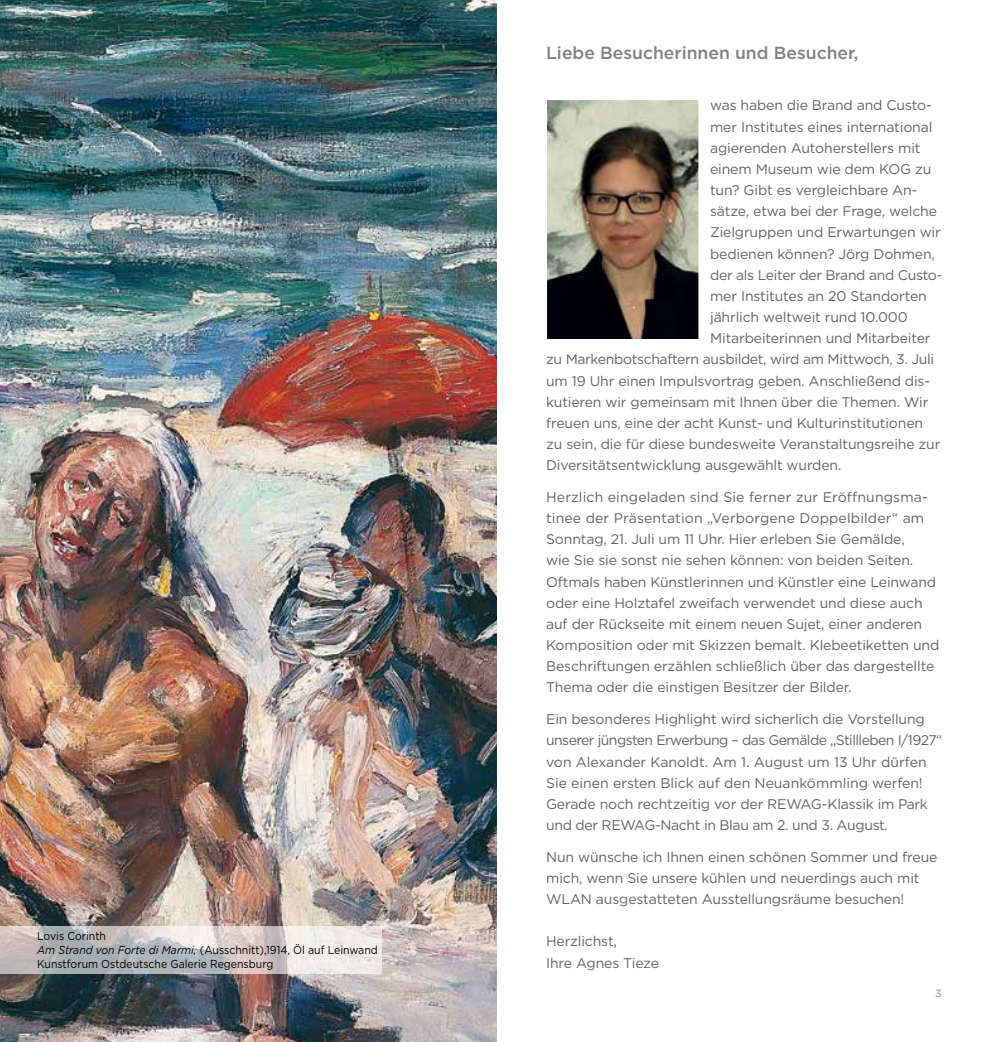
<style>
.page{position:relative;width:993px;height:1042px;background:#fff}
.page>*{position:absolute;margin:0;border:0;box-sizing:border-box;transform-origin:0 0}
.t1{font:500 17.5px "Gotham";color:#808285}
.t2{font:14px/21.2px "Gotham";letter-spacing:-.01em;color:#636466}
.t3{font:11.55px/14px "Gotham";color:#000;scale:.91 1}
.t4{font:10.5px "Gotham";color:#808285}
.s1{font-style:italic}
</style>
<div class="page">
<img style="left:0;top:0;width:496px;height:1042px">
<svg style="left:0;top:927px;width:381px;height:47px;background:#cdcac9"></svg>
<img style="left:548px;top:101px;width:149px;height:237px">
<div style="left:545px;top:98px;width:155px;height:243px;border:2px solid #fff"></div>
<p class="t3" style="left:37px;top:928px;width:375px">Lovis Corinth<br><span class="s1">Am Strand von Forte di Marmi,</span> (Ausschnitt),1914, Öl auf Leinwand<br>Kunstforum Ostdeutsche Galerie Regensburg</p>
<p class="t1" style="left:546px;top:42px;width:314px">Liebe Besucherinnen und Besucher,</p>
<p class="t2" style="left:709px;top:95px;width:223px">was haben die Brand and Custo-</p>
<p class="t2" style="left:709px;top:116px;width:224px">mer Institutes eines international</p>
<p class="t2" style="left:709px;top:137px;width:212px">agierenden Autoherstellers mit</p>
<p class="t2" style="left:709px;top:158px;width:223px">einem Museum wie dem KOG zu</p>
<p class="t2" style="left:709px;top:179px;width:209px">tun? Gibt es vergleichbare An-</p>
<p class="t2" style="left:709px;top:201px;width:228px">sätze, etwa bei der Frage, welche</p>
<p class="t2" style="left:709px;top:222px;width:232px">Zielgruppen und Erwartungen wir</p>
<p class="t2" style="left:709px;top:243px;width:226px">bedienen können? Jörg Dohmen,</p>
<p class="t2" style="left:709px;top:264px;width:233px">der als Leiter der Brand and Custo-</p>
<p class="t2" style="left:709px;top:285px;width:218px">mer Institutes an 20 Standorten</p>
<p class="t2" style="left:709px;top:306px;width:199px">jährlich weltweit rund 10.000</p>
<p class="t2" style="left:709px;top:327px;width:222px">Mitarbeiterinnen und Mitarbeiter</p>
<p class="t2" style="left:546px;top:349px;width:389px">zu Markenbotschaftern ausbildet, wird am Mittwoch, 3. Juli</p>
<p class="t2" style="left:546px;top:370px;width:385px">um 19 Uhr einen Impulsvortrag geben. Anschließend dis-</p>
<p class="t2" style="left:546px;top:391px;width:384px">kutieren wir gemeinsam mit Ihnen über die Themen. Wir</p>
<p class="t2" style="left:546px;top:412px;width:378px">freuen uns, eine der acht Kunst- und Kulturinstitutionen</p>
<p class="t2" style="left:546px;top:433px;width:395px">zu sein, die für diese bundesweite Veranstaltungsreihe zur</p>
<p class="t2" style="left:546px;top:454px;width:297px">Diversitätsentwicklung ausgewählt wurden.</p>
<p class="t2" style="left:546px;top:486px;width:394px">Herzlich eingeladen sind Sie ferner zur Eröffnungsma&shy;tinee der Präsentation „Verborgene Doppelbilder“ am Sonntag, 21. Juli um 11 Uhr. Hier erleben Sie Gemälde,<br>wie Sie sie sonst nie sehen können: von beiden Seiten.<br>Oftmals haben Künstlerinnen und Künstler eine Leinwand oder eine Holztafel zweifach verwendet und diese auch auf der Rückseite mit einem neuen Sujet, einer anderen Komposition oder mit Skizzen bemalt. Klebeetiketten und Beschriftungen erzählen schließlich über das dargestellte Thema oder die einstigen Besitzer der Bilder.</p>
<p class="t2" style="left:546px;top:708px;width:397px">Ein besonderes Highlight wird sicherlich die Vorstellung unserer jüngsten Erwerbung – das Gemälde „Stillleben I/1927“ von Alexander Kanoldt. Am 1. August um 13 Uhr dürfen Sie einen ersten Blick auf den Neuankömmling werfen!<br>Gerade noch rechtzeitig vor der REWAG-Klassik im Park und der REWAG-Nacht in Blau am 2. und 3. August.</p>
<p class="t2" style="left:546px;top:846px;width:392px">Nun wünsche ich Ihnen einen schönen Sommer und freue mich, wenn Sie unsere kühlen und neuerdings auch mit<br>WLAN ausgestatteten Ausstellungsräume besuchen!</p>
<p class="t2" style="left:546px;top:931px;width:114px">Herzlichst,<br>Ihre Agnes Tieze</p>
<p class="t4" style="left:934px;top:986px;width:8px">3</p>
</div>
